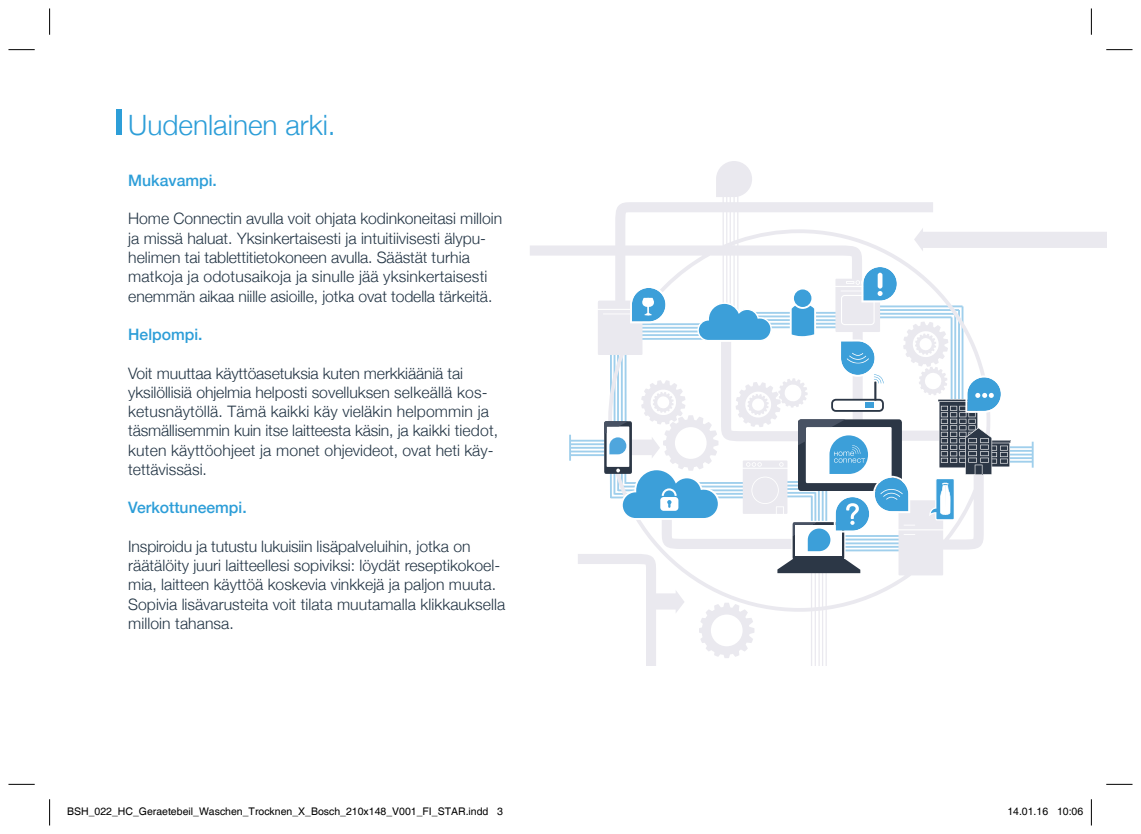
<style>
.page{position:relative;width:1141px;height:834px;background:#fff}
.page>*{position:absolute;margin:0;border:0;box-sizing:border-box;transform-origin:0 0}
.t1{font:300 28px "Helvetica Neue";color:#2d9ed8}
.t2{font:300 15.75px/19.2px "Helvetica Neue";color:#223444}
.t3{font:500 15.75px "Helvetica Neue";color:#2d9ed8}
.t4{font:10.5px "Helvetica";color:#000}
</style>
<div class="page">
<div style="left:117px;top:109px;width:5px;height:26px;background:#2d9ed8"></div>
<svg style="left:530px;top:161px;width:576px;height:504px"></svg>
<hr style="left:986px;top:440px;width:25px;height:3px;background:#fff">
<svg style="left:697px;top:302px;width:75px;height:39px"></svg>
<svg style="left:861px;top:265px;width:38px;height:37px"></svg>
<hr style="left:878px;top:273px;width:4px;height:15px;background:#fff;border-radius:2px">
<svg style="left:929px;top:375px;width:81px;height:145px"></svg>
<svg style="left:630px;top:286px;width:37px;height:37px"></svg>
<svg style="left:790px;top:287px;width:26px;height:52px"></svg>
<svg style="left:831px;top:339px;width:53px;height:73px"></svg>
<svg style="left:777px;top:419px;width:133px;height:154px"></svg>
<svg style="left:604px;top:421px;width:116px;height:99px"></svg>
<svg style="left:8px;top:49px;width:27px;height:1px"></svg>
<svg style="left:1106px;top:49px;width:26px;height:1px"></svg>
<svg style="left:8px;top:783px;width:27px;height:1px"></svg>
<svg style="left:1106px;top:783px;width:26px;height:1px"></svg>
<svg style="left:49px;top:8px;width:1px;height:27px"></svg>
<svg style="left:49px;top:799px;width:1px;height:26px"></svg>
<svg style="left:1091px;top:8px;width:1px;height:27px"></svg>
<svg style="left:1091px;top:799px;width:1px;height:26px"></svg>
<h1 class="t1" style="left:128px;top:102px;width:209px">Uudenlainen arki.</h1>
<p class="t3" style="left:128px;top:168px;width:90px">Mukavampi.</p>
<p class="t2" style="left:128px;top:208px;width:375px">Home Connectin avulla voit ohjata kodinkoneitasi milloin ja missä haluat. Yksinkertaisesti ja intuitiivisesti älypu&shy;helimen tai tablettitietokoneen avulla. Säästät turhia matkoja ja odotusaikoja ja sinulle jää yksinkertaisesti enemmän aikaa niille asioille, jotka ovat todella tärkeitä.</p>
<p class="t3" style="left:128px;top:322px;width:76px">Helpompi.</p>
<p class="t2" style="left:128px;top:362px;width:371px">Voit muuttaa käyttöasetuksia kuten merkkiääniä tai yksilöllisiä ohjelmia helposti sovelluksen selkeällä kos&shy;ketusnäytöllä. Tämä kaikki käy vieläkin helpommin ja täsmällisemmin kuin itse laitteesta käsin, ja kaikki tiedot, kuten käyttöohjeet ja monet ohjevideot, ovat heti käy&shy;tettävissäsi.</p>
<p class="t3" style="left:128px;top:495px;width:120px">Verkottuneempi.</p>
<p class="t2" style="left:128px;top:535px;width:378px">Inspiroidu ja tutustu lukuisiin lisäpalveluihin, jotka on räätälöity juuri laitteellesi sopiviksi: löydät reseptikokoel&shy;mia, laitteen käyttöä koskevia vinkkejä ja paljon muuta.<br>Sopivia lisävarusteita voit tilata muutamalla klikkauksella milloin tahansa.</p>
<p class="t4" style="left:67px;top:805px;width:437px">BSH_022_HC_Geraetebeil_Waschen_Trocknen_X_Bosch_210x148_V001_FI_STAR.indd 3</p>
<p class="t4" style="left:1007px;top:805px;width:77px">14.01.16 10:06</p>
</div>
